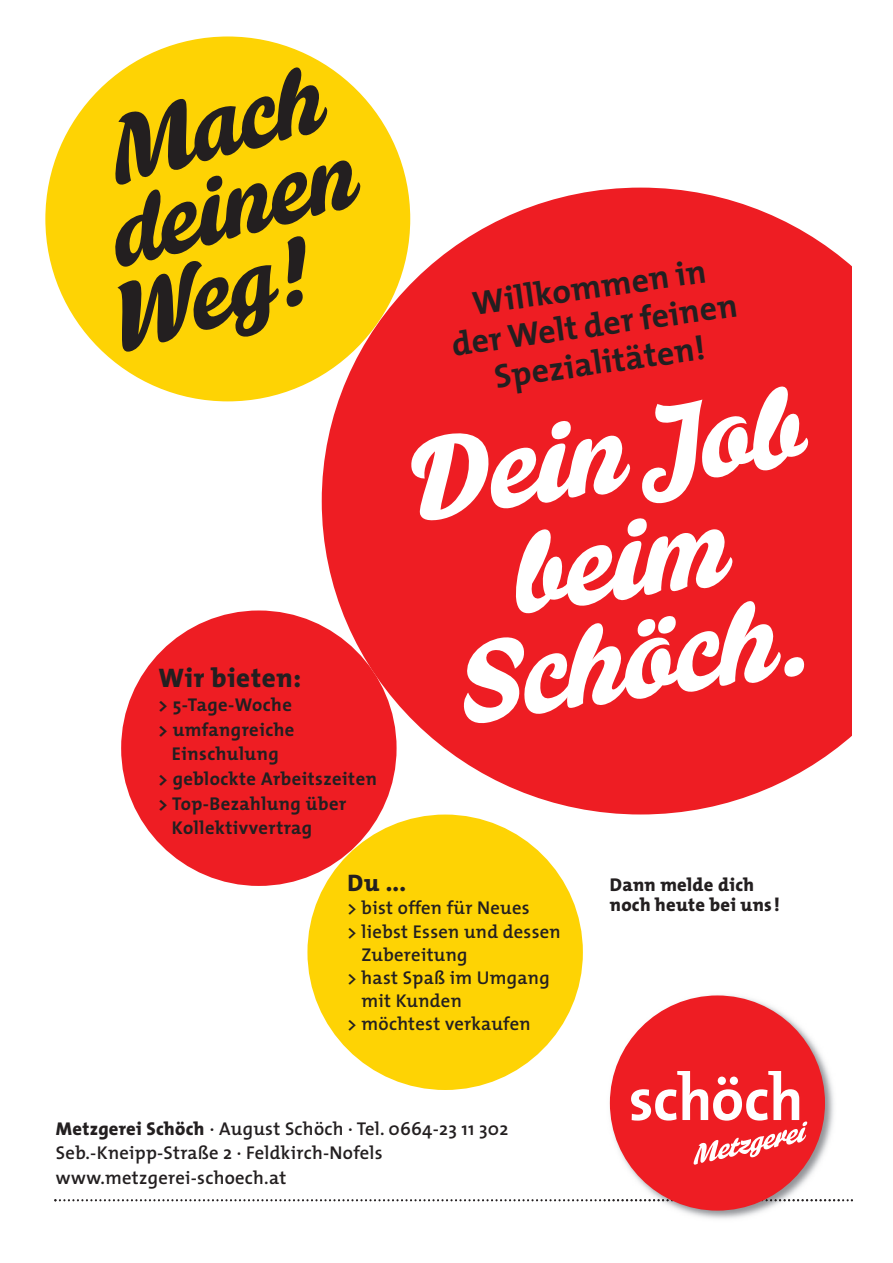
<style>
.page{position:relative;width:893px;height:1263px;background:#fff}
.page>*{position:absolute;margin:0;border:0;box-sizing:border-box;transform-origin:0 0}
.t1{font:113.85px/103.9px "Crema Forte";color:#fff;text-align:center}
.t2{font:95.25px/81.3px "Crema Forte";color:#231f20}
.t3{font:700 33.6px/38px "The Mix";color:#231f20;text-align:center}
.t4{font:800 27px "The Mix";letter-spacing:.025em;color:#231f20}
.t5{font:800 24px "The Mix";color:#231f20}
.t6{font:600 18.6px/24.6px "The Mix";letter-spacing:.015em;color:#231f20}
.t7{font:700 18.6px "The Mix";letter-spacing:.025em;color:#231f20}
.t8{font:800 18.6px/20.1px "The Mix";letter-spacing:.015em;color:#231f20}
.s1{font-weight:800}
</style>
<div class="page">
<svg style="left:322px;top:188px;width:530px;height:626px;fill:#ee1d23"></svg>
<div style="left:121px;top:610px;width:276px;height:276px;background:#ee1d23;border-radius:50%"></div>
<svg style="left:54px;top:1199px;width:799px;height:2px"></svg>
<img style="left:604px;top:995px;width:236px;height:224px">
<img style="left:774px;top:1199px;width:66px;height:2px">
<div style="left:610px;top:995px;width:215px;height:215px;background:#ee1d23;border-radius:50%"></div>
<svg style="left:631px;top:1071px;width:176px;height:94px"></svg>
<div style="left:45px;top:37px;width:365px;height:364px;background:#fed304;border-radius:50%"></div>
<div style="left:307px;top:814px;width:276px;height:276px;background:#fed304;border-radius:50%"></div>
<h2 class="t2" style="left:64px;top:134px;width:271px;text-indent:38px;rotate:-15deg">Mach deinen<br>Weg !</h2>
<h3 class="t4" style="left:158px;top:664px;width:144px">Wir bieten:</h3>
<p class="t7" style="left:158px;top:697px;width:135px">&gt; 5-Tage-Woche</p>
<p class="t7" style="left:158px;top:722px;width:138px">&gt; umfangreiche</p>
<p class="t7" style="left:172px;top:747px;width:108px">Einschulung</p>
<p class="t7" style="left:158px;top:771px;width:220px">&gt; geblockte Arbeitszeiten</p>
<p class="t7" style="left:158px;top:796px;width:189px">&gt; Top-Bezahlung über</p>
<p class="t7" style="left:172px;top:821px;width:142px">Kollektivvertrag</p>
<h3 class="t3" style="left:444px;top:292px;width:290px;rotate:-8deg">Willkommen in der Welt der feinen<br>Spezialitäten!</h3>
<h1 class="t1" style="left:401px;top:442px;width:400px;rotate:-8deg">Dein Job beim<br>Schöch.</h1>
<p class="t5" style="left:348px;top:872px;width:60px">Du ...</p>
<p class="t6" style="left:348px;top:897px;width:184px">&gt; bist offen für Neues</p>
<p class="t6" style="left:348px;top:921px;width:215px">&gt; liebst Essen und dessen</p>
<p class="t6" style="left:362px;top:944px;width:108px">Zubereitung</p>
<p class="t6" style="left:348px;top:967px;width:204px">&gt; hast Spaß im Umgang</p>
<p class="t6" style="left:362px;top:990px;width:102px">mit Kunden</p>
<p class="t6" style="left:348px;top:1013px;width:185px">&gt; möchtest verkaufen</p>
<p class="t6" style="left:56px;top:1118px;width:454px"><span class="s1">Metzgerei Schöch</span> · August Schöch · Tel. 0664-23 11 302<br>Seb.-Kneipp-Straße 2 · Feldkirch-Nofels www.metzgerei-schoech.at</p>
<p class="t8" style="left:610px;top:876px;width:171px">Dann melde dich noch heute bei uns!</p>
</div>
